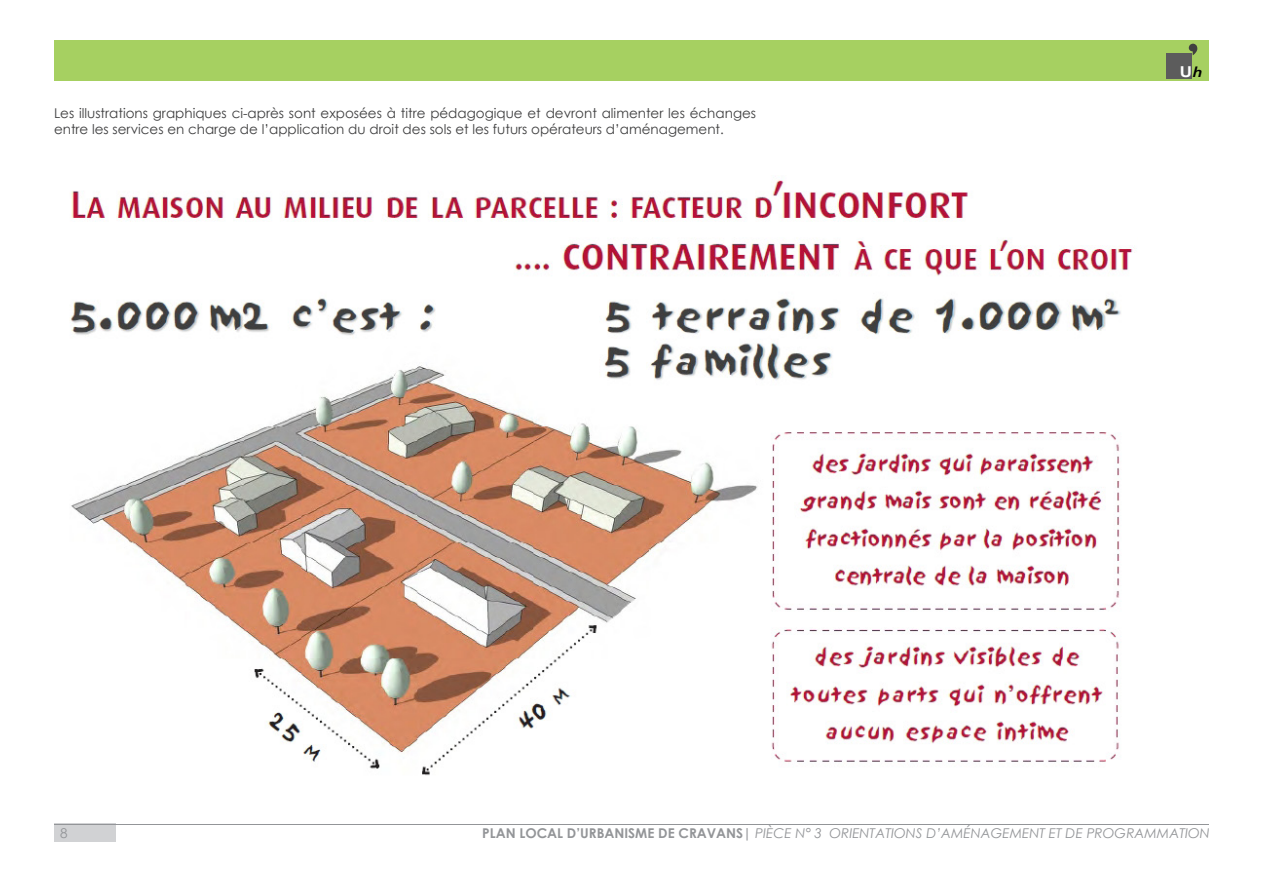
<style>
.page{position:relative;width:1263px;height:893px;background:#fff}
.page>*{position:absolute;margin:0;border:0;box-sizing:border-box;transform-origin:0 0}
.t1{font:700 15px "Arial";color:#fff;scale:1.14 1}
.UH_PARAGRAPHE{font:13.5px/16.2px "Century Gothic";color:#3e3e3f}
.t2{font:italic 13.5px "Century Gothic";color:#939598}
.t3{font:13.5px "Century Gothic";color:#939598}
.s1{font-family:"Corbel";font-style:italic;color:#000}
.s2{font-weight:700;font-style:normal}
</style>
<div class="page">
<div style="left:54px;top:824px;width:61px;height:18px;background:#d1d2d4"></div>
<div style="left:54px;top:40px;width:1155px;height:41px;background:#a6d061"></div>
<svg style="left:1189px;top:44px;width:8px;height:11px"></svg>
<div style="left:1167px;top:53px;width:25px;height:25px;background:#5c5c5c"></div>
<hr style="left:54px;top:824px;width:1155px;height:1px;background:#939598">
<img style="left:70px;top:180px;width:1067px;height:596px">
<p class="UH_PARAGRAPHE" style="left:54px;top:105px;width:704px">Les illustrations graphiques ci-après sont exposées à titre pédagogique et devront alimenter les échanges entre les services en charge de l’application du droit des sols et les futurs opérateurs d’aménagement.</p>
<p class="t1" style="left:1180px;top:61px;width:21px">U<span class="s1">h</span></p>
<p class="t3" style="left:60px;top:824px;width:9px">8</p>
<p class="t2" style="left:482px;top:824px;width:729px"><span class="s2">PLAN LOCAL D’URBANISME DE CRAVANS|</span> PIÈCE N° 3 ORIENTATIONS D’AMÉNAGEMENT ET DE PROGRAMMATION</p>
</div>
